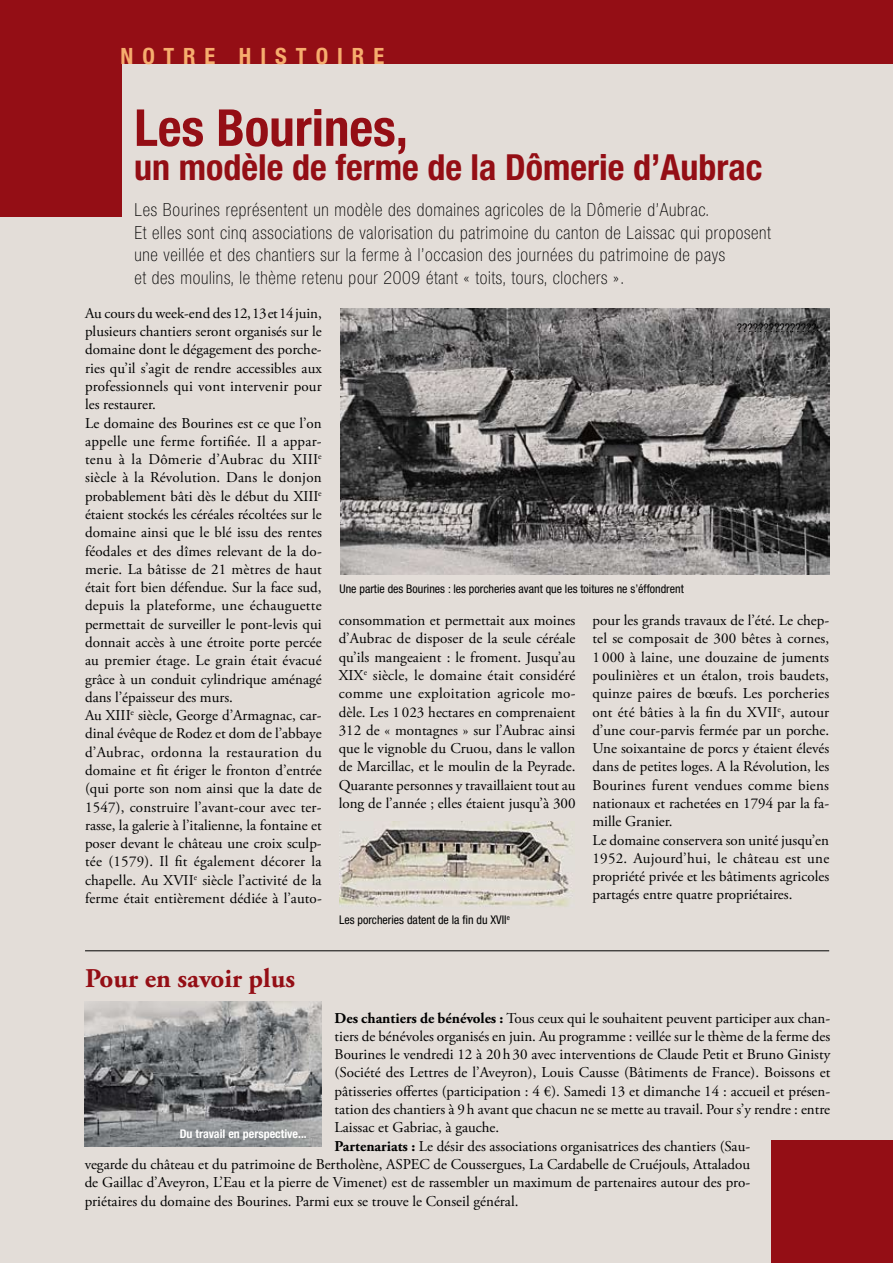
<style>
.page{position:relative;width:893px;height:1263px;background:#e3ddd8}
.page>*{position:absolute;margin:0;border:0;box-sizing:border-box;transform-origin:0 0}
.t1{font:700 condensed 51px "Helvetica Neue";color:#940e15}
.t2{font:700 condensed 36px "Helvetica Neue";color:#940e15}
.t3{font:700 27px "Adobe Garamond Pro";color:#940e15}
.t4{font:700 condensed 22.5px "Helvetica Neue";letter-spacing:.4em;color:#f6ad6e}
.t5{font:100 condensed 18px/22.5px "Helvetica Neue";letter-spacing:.04em;color:#000}
.t6{font:15px/18.3px "Adobe Garamond Pro";color:#000}
.t7{font:condensed 12px "Helvetica Neue";color:#000}
.t8{font:700 condensed 12px "Helvetica Neue";color:#fff}
.s1{font-weight:700}
</style>
<div class="page">
<div style="left:0;top:0;width:893px;height:64px;background:#940e15"></div>
<hr style="left:85px;top:950px;width:744px;height:1px;background:#000">
<div style="left:0;top:0;width:122px;height:216px;background:#940e15"></div>
<div style="left:771px;top:1140px;width:122px;height:123px;background:#940e15"></div>
<img style="left:340px;top:309px;width:489px;height:266px">
<img style="left:339px;top:822px;width:233px;height:85px">
<img style="left:84px;top:1001px;width:238px;height:146px">
<h3 class="t4" style="left:120px;top:42px;width:265px">NOTRE HISTOIRE</h3>
<h1 class="t1" style="left:134px;top:97px;width:275px">Les Bourines,</h1>
<h2 class="t2" style="left:134px;top:146px;width:630px">un modèle de ferme de la Dômerie d’Aubrac</h2>
<p class="t5" style="left:134px;top:198px;width:638px">Les Bourines représentent un modèle des domaines agricoles de la Dômerie d’Aubrac.<br>Et elles sont cinq associations de valorisation du patrimoine du canton de Laissac qui proposent une veillée et des chantiers sur la ferme à l’occasion des journées du patrimoine de pays<br>et des moulins, le thème retenu pour 2009 étant « toits, tours, clochers ».</p>
<p class="t6" style="left:85px;top:304px;width:238px">Au cours du week-end des 12, 13 et 14 juin, plusieurs chantiers seront organisés sur le domaine dont le dégagement des porche&shy;ries qu’il s’agit de rendre accessibles aux professionnels qui vont intervenir pour les restaurer.<br>Le domaine des Bourines est ce que l’on appelle une ferme fortifiée. Il a appar&shy;tenu à la Dômerie d’Aubrac du XIII<sup>e </sup>siècle à la Révolution. Dans le donjon probablement bâti dès le début du XIII<sup>e </sup>étaient stockés les céréales récoltées sur le domaine ainsi que le blé issu des rentes féodales et des dîmes relevant de la do&shy;merie. La bâtisse de 21 mètres de haut était fort bien défendue. Sur la face sud, depuis la plateforme, une échauguette permettait de surveiller le pont-levis qui donnait accès à une étroite porte percée au premier étage. Le grain était évacué grâce à un conduit cylindrique aménagé dans l’épaisseur des murs.<br>Au XIII<sup>e</sup> siècle, George d’Armagnac, car&shy;dinal évêque de Rodez et dom de l’abbaye d’Aubrac, ordonna la restauration du domaine et fit ériger le fronton d’entrée (qui porte son nom ainsi que la date de 1547), construire l’avant-cour avec ter&shy;rasse, la galerie à l’italienne, la fontaine et poser devant le château une croix sculp&shy;tée (1579). Il fit également décorer la chapelle. Au XVII<sup>e</sup> siècle l’activité de la ferme était entièrement dédiée à l’auto-</p>
<p class="t7" style="left:737px;top:321px;width:81px">???????????????</p>
<p class="t7" style="left:339px;top:582px;width:346px">Une partie des Bourines : les porcheries avant que les toitures ne s’éffondrent</p>
<p class="t6" style="left:339px;top:612px;width:238px;text-align:justify">consommation et permettait aux moines d’Aubrac de disposer de la seule céréale qu’ils mangeaient : le froment. Jusqu’au XIX<sup>e</sup> siècle, le domaine était considéré comme une exploitation agricole mo&shy;dèle. Les 1023 hectares en comprenaient 312 de « montagnes » sur l’Aubrac ainsi que le vignoble du Cruou, dans le vallon de Marcillac, et le moulin de la Peyrade.<br>Quarante personnes y travaillaient tout au long de l’année ; elles étaient jusqu’à 300</p>
<p class="t6" style="left:592px;top:612px;width:238px">pour les grands travaux de l’été. Le chep&shy;tel se composait de 300 bêtes à cornes, 1 000 à laine, une douzaine de juments poulinières et un étalon, trois baudets, quinze paires de bœufs. Les porcheries ont été bâties à la fin du XVII<sup>e</sup>, autour d’une cour-parvis fermée par un porche.<br>Une soixantaine de porcs y étaient élevés dans de petites loges. A la Révolution, les Bourines furent vendues comme biens nationaux et rachetées en 1794 par la fa&shy;mille Granier.<br>Le domaine conservera son unité jusqu’en 1952. Aujourd’hui, le château est une propriété privée et les bâtiments agricoles partagés entre quatre propriétaires.</p>
<p class="t7" style="left:339px;top:913px;width:172px">Les porcheries datent de la fin du XVII<sup>e</sup></p>
<h3 class="t3" style="left:85px;top:963px;width:212px">Pour en savoir plus</h3>
<p class="t6" style="left:335px;top:1009px;width:497px"><span class="s1">Des chantiers de bénévoles :</span> Tous ceux qui le souhaitent peuvent participer aux chan-</p>
<p class="t6" style="left:335px;top:1027px;width:497px">tiers de bénévoles organisés en juin. Au programme : veillée sur le thème de la ferme des</p>
<p class="t6" style="left:335px;top:1046px;width:497px">Bourines le vendredi 12 à 20h30 avec interventions de Claude Petit et Bruno Ginisty</p>
<p class="t6" style="left:335px;top:1064px;width:497px">(Société des Lettres de l’Aveyron), Louis Causse (Bâtiments de France). Boissons et</p>
<p class="t6" style="left:335px;top:1082px;width:497px">pâtisseries offertes (participation : 4 €). Samedi 13 et dimanche 14 : accueil et présen-</p>
<p class="t6" style="left:335px;top:1101px;width:497px">tation des chantiers à 9h avant que chacun ne se mette au travail. Pour s’y rendre : entre</p>
<p class="t6" style="left:335px;top:1119px;width:166px">Laissac et Gabriac, à gauche.</p>
<p class="t6" style="left:335px;top:1137px;width:417px"><span class="s1">Partenariats :</span> Le désir des associations organisatrices des chantiers (Sau-</p>
<p class="t6" style="left:85px;top:1155px;width:667px">vegarde du château et du patrimoine de Bertholène, ASPEC de Coussergues, La Cardabelle de Cruéjouls, Attaladou</p>
<p class="t6" style="left:85px;top:1174px;width:667px">de Gaillac d’Aveyron, L’Eau et la pierre de Vimenet) est de rassembler un maximum de partenaires autour des pro-</p>
<p class="t6" style="left:85px;top:1192px;width:435px">priétaires du domaine des Bourines. Parmi eux se trouve le Conseil général.</p>
<p class="t8" style="left:180px;top:1126px;width:129px">Du travail en perspective...</p>
</div>
